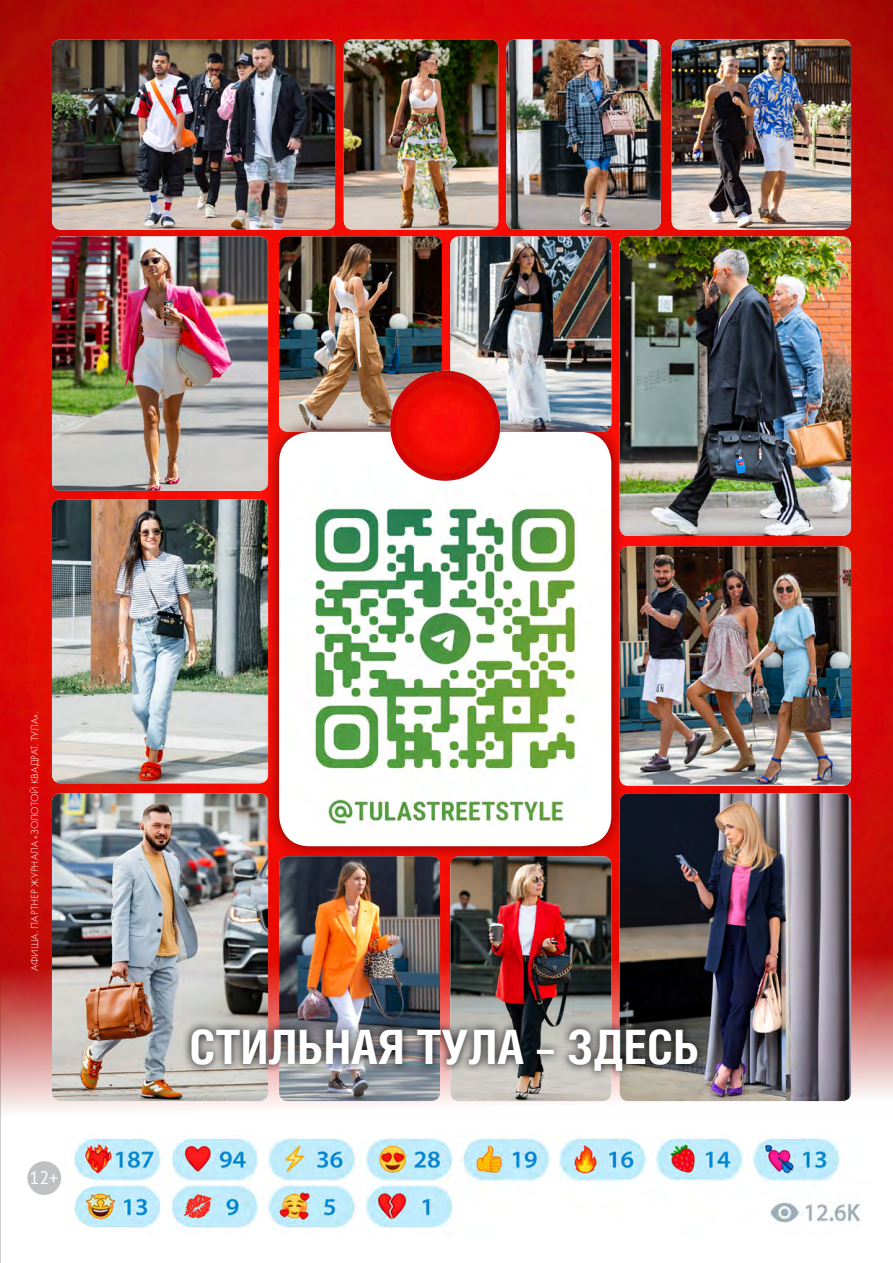
<style>
.page{position:relative;width:893px;height:1263px;background:#fff}
.page>*{position:absolute;margin:0;border:0;box-sizing:border-box;transform-origin:0 0}
.t1{font:700 47.4px "Helios Cond C";color:#fff;scale:1.04 1}
.t2{font:18px "PT Sans";color:#fff}
.t3{font:10.5px "Futura Light C";letter-spacing:.015em;color:#fff}
</style>
<div class="page">
<hr style="left:0;top:0;width:1px;height:1263px;background:#9c9c9d">
<img style="left:0;top:0;width:893px;height:1116px">
<img style="left:52px;top:793px;width:216px;height:308px">
<img style="left:279px;top:236px;width:163px;height:182px">
<img style="left:450px;top:236px;width:161px;height:182px">
<img style="left:52px;top:236px;width:216px;height:255px">
<img style="left:620px;top:236px;width:231px;height:300px">
<img style="left:625px;top:546px;width:226px;height:239px">
<img style="left:620px;top:793px;width:231px;height:308px">
<img style="left:279px;top:860px;width:161px;height:241px">
<img style="left:52px;top:499px;width:213px;height:284px">
<div style="left:27px;top:1161px;width:34px;height:34px;background:#bfc0c1;border-radius:50%"></div>
<img style="left:73px;top:1135px;width:788px;height:93px">
<div style="left:265px;top:418px;width:360px;height:442px;background:#580102;opacity:.8"></div>
<img style="left:279px;top:432px;width:332px;height:414px">
<img style="left:390px;top:371px;width:110px;height:110px;border-radius:54px">
<img style="left:52px;top:39px;width:283px;height:191px">
<img style="left:450px;top:856px;width:161px;height:245px">
<img style="left:344px;top:39px;width:154px;height:191px">
<img style="left:506px;top:39px;width:155px;height:191px">
<img style="left:672px;top:40px;width:179px;height:190px">
<img style="left:182px;top:1019px;width:524px;height:61px">
<p class="t3" style="left:29px;top:854px;width:143px;rotate:-90deg">ла «Золото й квадра т. Тула».</p>
<p class="t3" style="left:29px;top:887px;width:20px;rotate:-90deg">журна</p>
<p class="t3" style="left:29px;top:971px;width:72px;rotate:-90deg">АФИША. Пар тнер</p>
<h2 class="t2" style="left:30px;top:1166px;width:30px">12+</h2>
<h1 class="t1" style="left:189px;top:1018px;width:492px">Cтильная Тула – здесь</h1>
</div>
